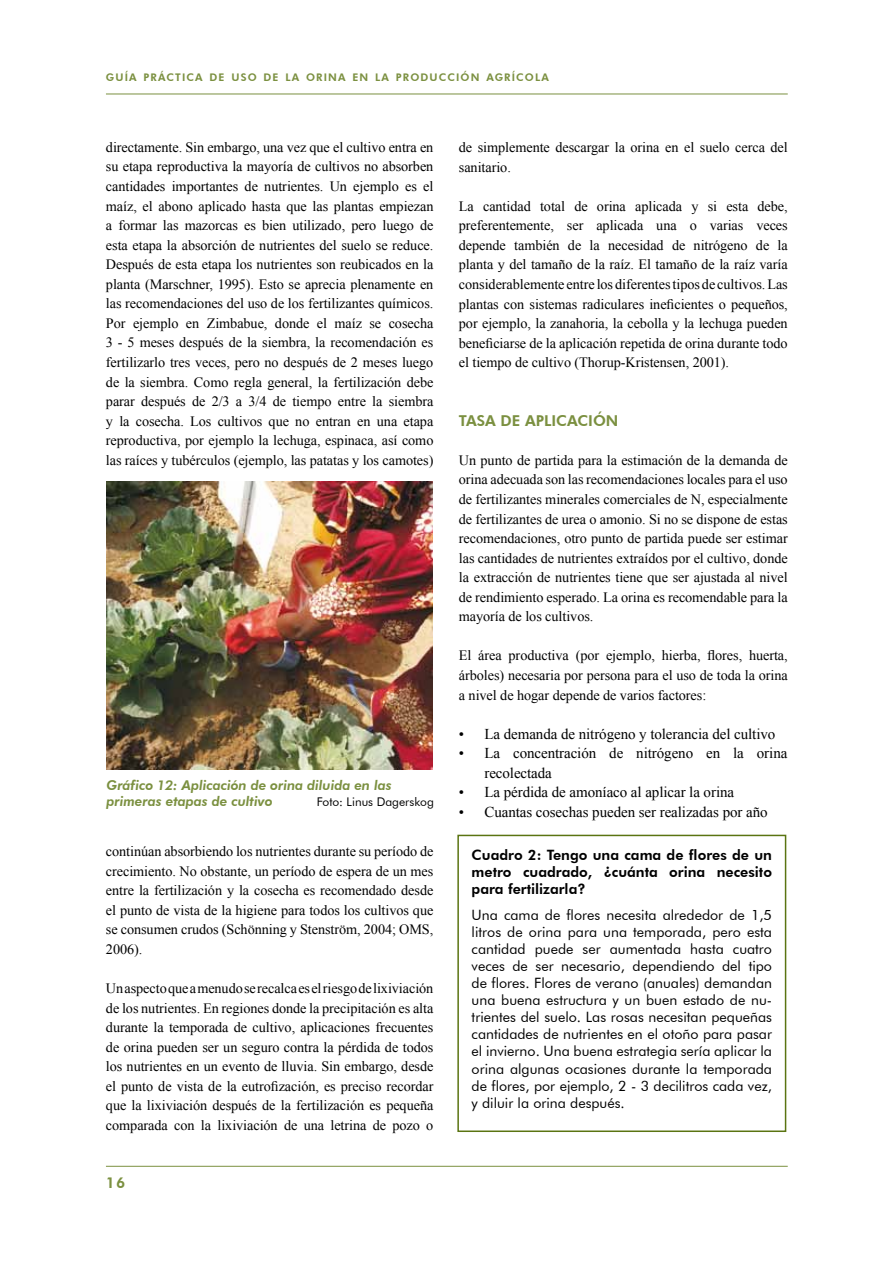
<style>
.page{position:relative;width:893px;height:1263px;background:#fff}
.page>*{position:absolute;margin:0;border:0;box-sizing:border-box;transform-origin:0 0}
.t1{font:15px/19.5px "Times New Roman";letter-spacing:-.005em;color:#000}
.t2{font:800 15px "Futura BT";color:#7b9040}
.t3{font:800 15px "Futura BT";color:#7b9040}
.t4{font:14.25px/19.5px "Times New Roman";letter-spacing:-.005em;color:#000;text-align:justify}
.t5{font:14.25px/17.1px "Futura BT";color:#000;text-align:justify}
.t6{font:800 14.25px/17.1px "Futura BT";color:#000;text-align:justify}
.t7{font:italic 800 13.5px/16.2px "Futura BT";letter-spacing:-.005em;color:#7b9040}
.t8{font:12px "Futura BT";color:#000}
.t9{font:800 10.5px "Futura BT";letter-spacing:.105em;color:#7b9040}
</style>
<div class="page">
<hr style="left:106px;top:1166px;width:682px;height:1px;background:#7b9040">
<hr style="left:106px;top:94px;width:682px;height:1px;background:#7b9040">
<div style="left:457px;top:835px;width:329px;height:297px;border:2px solid #5a7411"></div>
<img style="left:107px;top:481px;width:326px;height:289px">
<p class="t9" style="left:106px;top:71px;width:444px">GUÍA PRÁCTICA DE USO DE LA ORINA EN LA PRODUCCIÓN AGRÍCOLA</p>
<p class="t4" style="left:106px;top:137px;width:329px">directamente. Sin embargo, una vez que el cultivo entra en su etapa reproductiva la mayoría de cultivos no absorben cantidades importantes de nutrientes. Un ejemplo es el maíz, el abono aplicado hasta que las plantas empiezan a formar las mazorcas es bien utilizado, pero luego de esta etapa la absorción de nutrientes del suelo se reduce.<br>Después de esta etapa los nutrientes son reubicados en la planta (Marschner, 1995). Esto se aprecia plenamente en las recomendaciones del uso de los fertilizantes químicos.<br>Por ejemplo en Zimbabue, donde el maíz se cosecha 3 - 5 meses después de la siembra, la recomendación es fertilizarlo tres veces, pero no después de 2 meses luego de la siembra. Como regla general, la fertilización debe parar después de 2/3 a 3/4 de tiempo entre la siembra y la cosecha. Los cultivos que no entran en una etapa reproductiva, por ejemplo la lechuga, espinaca, así como las raíces y tubérculos (ejemplo, las patatas y los camotes)</p>
<p class="t7" style="left:107px;top:777px;width:287px">Gráfico 12: Aplicación de orina diluida en las primeras etapas de cultivo</p>
<p class="t8" style="left:317px;top:795px;width:119px">Foto: Linus Dagerskog</p>
<p class="t4" style="left:106px;top:841px;width:329px">continúan absorbiendo los nutrientes durante su período de crecimiento. No obstante, un período de espera de un mes entre la fertilización y la cosecha es recomendado desde el punto de vista de la higiene para todos los cultivos que se consumen crudos (Schönning y Stenström, 2004; OMS, 2006).</p>
<p class="t4" style="left:106px;top:978px;width:329px">Un aspecto que a menudo se recalca es el riesgo de lixiviación de los nutrientes. En regiones donde la precipitación es alta durante la temporada de cultivo, aplicaciones frecuentes de orina pueden ser un seguro contra la pérdida de todos los nutrientes en un evento de lluvia. Sin embargo, desde el punto de vista de la eutrofización, es preciso recordar que la lixiviación después de la fertilización es pequeña comparada con la lixiviación de una letrina de pozo o</p>
<p class="t3" style="left:106px;top:1173px;width:21px">16</p>
<p class="t4" style="left:459px;top:137px;width:330px">de simplemente descargar la orina en el suelo cerca del sanitario.</p>
<p class="t4" style="left:459px;top:196px;width:330px">La cantidad total de orina aplicada y si esta debe, preferentemente, ser aplicada una o varias veces depende también de la necesidad de nitrógeno de la planta y del tamaño de la raíz. El tamaño de la raíz varía considerablemente entre los diferentes tipos de cultivos. Las plantas con sistemas radiculares ineficientes o pequeños, por ejemplo, la zanahoria, la cebolla y la lechuga pueden beneficiarse de la aplicación repetida de orina durante todo el tiempo de cultivo (Thorup-Kristensen, 2001).</p>
<p class="t2" style="left:459px;top:411px;width:19px">Tasa</p>
<p class="t2" style="left:501px;top:411px;width:34px">de aplicaci</p>
<p class="t2" style="left:593px;top:411px;width:24px">ón</p>
<p class="t4" style="left:459px;top:450px;width:330px">Un punto de partida para la estimación de la demanda de orina adecuada son las recomendaciones locales para el uso de fertilizantes minerales comerciales de N, especialmente de fertilizantes de urea o amonio. Si no se dispone de estas recomendaciones, otro punto de partida puede ser estimar las cantidades de nutrientes extraídos por el cultivo, donde la extracción de nutrientes tiene que ser ajustada al nivel de rendimiento esperado. La orina es recomendable para la mayoría de los cultivos.</p>
<p class="t4" style="left:459px;top:646px;width:330px">El área productiva (por ejemplo, hierba, flores, huerta, árboles) necesaria por persona para el uso de toda la orina a nivel de hogar depende de varios factores:</p>
<p class="t1" style="left:459px;top:724px;width:318px">• La demanda de nitrógeno y tolerancia del cultivo</p>
<p class="t1" style="left:484px;top:743px;width:304px;text-indent:-26px">• La concentración de nitrógeno en la orina recolectada</p>
<p class="t1" style="left:459px;top:782px;width:277px">• La pérdida de amoníaco al aplicar la orina</p>
<p class="t1" style="left:459px;top:802px;width:310px">• Cuantas cosechas pueden ser realizadas por año</p>
<p class="t6" style="left:472px;top:846px;width:302px">Cuadro 2: Tengo una cama de flores de un metro cuadrado, ¿cuánta orina necesito para fertilizarla?</p>
<p class="t5" style="left:472px;top:906px;width:302px">Una cama de flores necesita alrededor de 1,5 litros de orina para una temporada, pero esta cantidad puede ser aumentada hasta cuatro veces de ser necesario, dependiendo del tipo de flores. Flores de verano (anuales) demandan una buena estructura y un buen estado de nu&shy;trientes del suelo. Las rosas necesitan pequeñas cantidades de nutrientes en el otoño para pasar el invierno. Una buena estrategia sería aplicar la orina algunas ocasiones durante la temporada de flores, por ejemplo, 2 - 3 decilitros cada vez, y diluir la orina después.</p>
</div>
